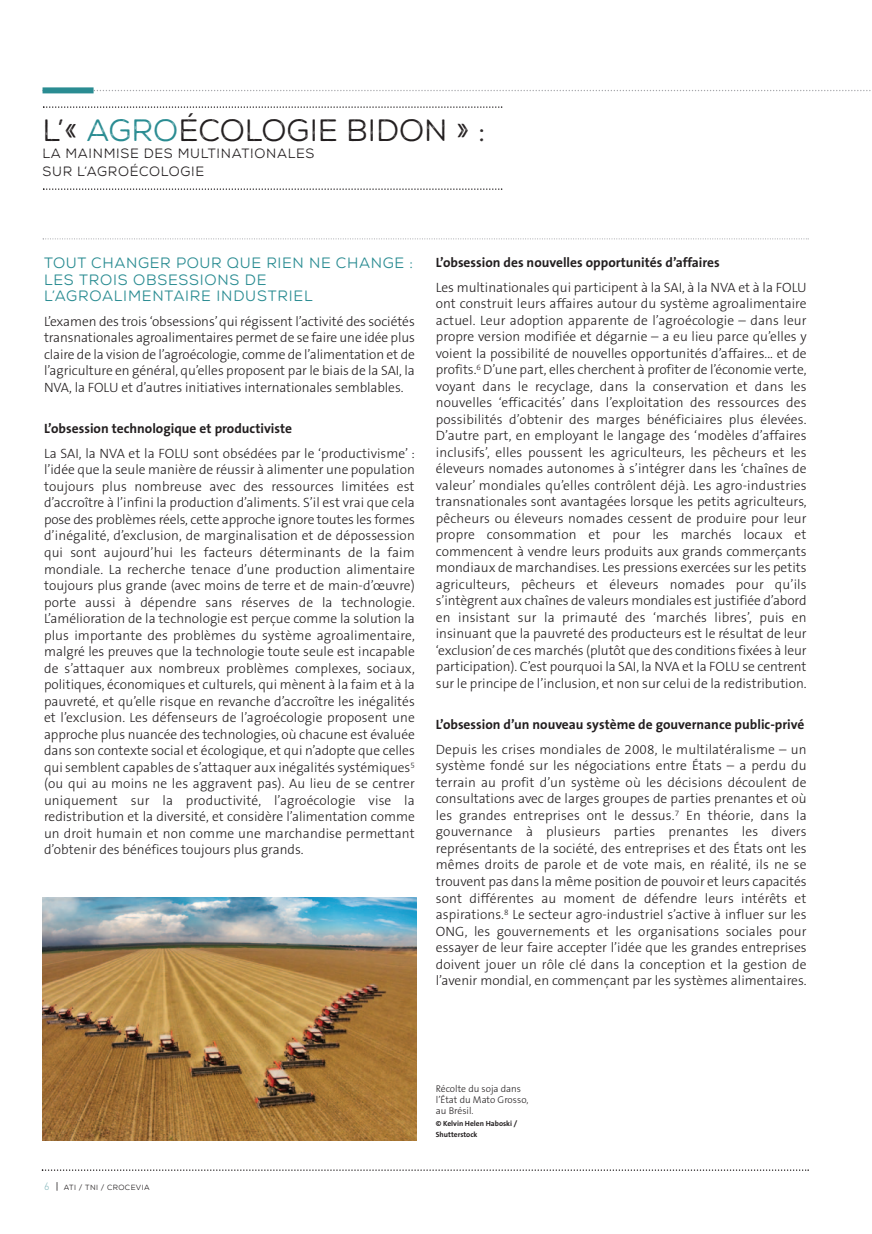
<style>
.page{position:relative;width:872px;height:1234px;background:#fff}
.page>*{position:absolute;margin:0;border:0;box-sizing:border-box;transform-origin:0 0}
.t1{font:30.9px "Nexa Rust Sans Book 01";color:#231f20}
.t2{font:15px/16.5px "Nexa Rust Sans";letter-spacing:.05em;color:#2a8c92}
.t3{font:300 13.5px/16.5px "The Sans B3";color:#231f20;text-align:justify}
.t4{font:700 13.5px "The Sans B7";color:#231f20}
.t5{font:13.5px/17.2px "Nexa Rust Sans Book 01";letter-spacing:.05em;color:#231f20}
.t6{font:300 9.75px/11.2px "The Sans B3";color:#231f20}
.t7{font:700 7.5px/11.2px "The Sans B7";color:#231f20}
.t8{font:7.5px "Nexa Rust Sans";letter-spacing:.05em;color:#231f20}
.s1{color:#2a8c92}
.s2{font-family:"DIN";font-weight:300;font-size:10.5px;color:#7db3b8}
.s3{font-size:10.5px}
</style>
<div class="page">
<svg style="left:94px;top:90px;width:777px;height:1px"></svg>
<svg style="left:43px;top:238px;width:765px;height:1px"></svg>
<div style="left:43px;top:87px;width:51px;height:6px;background:#2a8c92"></div>
<svg style="left:42px;top:1169px;width:767px;height:1px"></svg>
<img style="left:43px;top:897px;width:373px;height:242px">
<svg style="left:43px;top:188px;width:459px;height:2px"></svg>
<svg style="left:43px;top:106px;width:459px;height:2px"></svg>
<p class="t1" style="left:43px;top:112px;width:444px">L’« <span class="s1">AGRO</span>ÉCOLOGIE BIDON » :</p>
<p class="t5" style="left:43px;top:145px;width:273px">LA MAINMISE DES MULTINATIONALES<br>SUR L’AGROÉCOLOGIE</p>
<p class="t2" style="left:44px;top:254px;width:370px">TOUT CHANGER POUR QUE RIEN NE CHANGE :<br>LES TROIS OBSESSIONS DE<br>L’AGROALIMENTAIRE INDUSTRIEL</p>
<p class="t3" style="left:44px;top:314px;width:372px">L’examen des trois ‘obsessions’ qui régissent l’activité des sociétés transnationales agroalimentaires permet de se faire une idée plus claire de la vision de l’agroécologie, comme de l’alimentation et de l’agriculture en général, qu’elles proposent par le biais de la SAI, la NVA, la FOLU et d’autres initiatives internationales semblables.</p>
<p class="t4" style="left:44px;top:423px;width:250px">L’obsession technologique et productiviste</p>
<p class="t3" style="left:44px;top:446px;width:372px">La SAI, la NVA et la FOLU sont obsédées par le ‘productivisme’ : l’idée que la seule manière de réussir à alimenter une population toujours plus nombreuse avec des ressources limitées est d’accroître à l’infini la production d’aliments. S’il est vrai que cela pose des problèmes réels, cette approche ignore toutes les formes d’inégalité, d’exclusion, de marginalisation et de dépossession qui sont aujourd’hui les facteurs déterminants de la faim mondiale. La recherche tenace d’une production alimentaire toujours plus grande (avec moins de terre et de main-d’œuvre) porte aussi à dépendre sans réserves de la technologie.<br>L’amélioration de la technologie est perçue comme la solution la plus importante des problèmes du système agroalimentaire, malgré les preuves que la technologie toute seule est incapable de s’attaquer aux nombreux problèmes complexes, sociaux, politiques, économiques et culturels, qui mènent à la faim et à la pauvreté, et qu’elle risque en revanche d’accroître les inégalités et l’exclusion. Les défenseurs de l’agroécologie proposent une approche plus nuancée des technologies, où chacune est évaluée dans son contexte social et écologique, et qui n’adopte que celles qui semblent capables de s’attaquer aux inégalités systémiques<sup>5 </sup>(ou qui au moins ne les aggravent pas). Au lieu de se centrer uniquement sur la productivité, l’agroécologie vise la redistribution et la diversité, et considère l’alimentation comme un droit humain et non comme une marchandise permettant d’obtenir des bénéfices toujours plus grands.</p>
<p class="t4" style="left:436px;top:257px;width:285px">L’obsession des nouvelles opportunités d’affaires</p>
<p class="t3" style="left:436px;top:280px;width:372px">Les multinationales qui participent à la SAI, à la NVA et à la FOLU ont construit leurs affaires autour du système agroalimentaire actuel. Leur adoption apparente de l’agroécologie – dans leur propre version modifiée et dégarnie – a eu lieu parce qu’elles y voient la possibilité de nouvelles opportunités d’affaires... et de profits.<sup>6</sup> D’une part, elles cherchent à profiter de l’économie verte, voyant dans le recyclage, dans la conservation et dans les nouvelles ‘efficacités’ dans l’exploitation des ressources des possibilités d’obtenir des marges bénéficiaires plus élevées.<br>D’autre part, en employant le langage des ‘modèles d’affaires inclusifs’, elles poussent les agriculteurs, les pêcheurs et les éleveurs nomades autonomes à s’intégrer dans les ‘chaînes de valeur’ mondiales qu’elles contrôlent déjà. Les agro-industries transnationales sont avantagées lorsque les petits agriculteurs, pêcheurs ou éleveurs nomades cessent de produire pour leur propre consommation et pour les marchés locaux et commencent à vendre leurs produits aux grands commerçants mondiaux de marchandises. Les pressions exercées sur les petits agriculteurs, pêcheurs et éleveurs nomades pour qu’ils s’intègrent aux chaînes de valeurs mondiales est justifiée d’abord en insistant sur la primauté des ‘marchés libres’, puis en insinuant que la pauvreté des producteurs est le résultat de leur ‘exclusion’ de ces marchés (plutôt que des conditions fixées à leur participation). C’est pourquoi la SAI, la NVA et la FOLU se centrent sur le principe de l’inclusion, et non sur celui de la redistribution.</p>
<p class="t4" style="left:436px;top:719px;width:370px">L’obsession d’un nouveau système de gouvernance public-privé</p>
<p class="t3" style="left:436px;top:742px;width:372px">Depuis les crises mondiales de 2008, le multilatéralisme – un système fondé sur les négociations entre États – a perdu du terrain au profit d’un système où les décisions découlent de consultations avec de larges groupes de parties prenantes et où les grandes entreprises ont le dessus.<sup>7</sup> En théorie, dans la gouvernance à plusieurs parties prenantes les divers représentants de la société, des entreprises et des États ont les mêmes droits de parole et de vote mais, en réalité, ils ne se trouvent pas dans la même position de pouvoir et leurs capacités sont différentes au moment de défendre leurs intérêts et aspirations.<sup>8</sup> Le secteur agro-industriel s’active à influer sur les ONG, les gouvernements et les organisations sociales pour essayer de leur faire accepter l’idée que les grandes entreprises doivent jouer un rôle clé dans la conception et la gestion de l’avenir mondial, en commençant par les systèmes alimentaires.</p>
<p class="t8" style="left:44px;top:1183px;width:107px"><span class="s2">6</span> <span class="s3">|</span> ATI / TNI / CROCEVIA</p>
<p class="t6" style="left:436px;top:1083px;width:94px">Récolte du soja dans l’État du Mato Grosso, au Brésil.</p>
<p class="t7" style="left:436px;top:1117px;width:83px">© Kelvin Helen Haboski /<br>Shutterstock</p>
</div>
